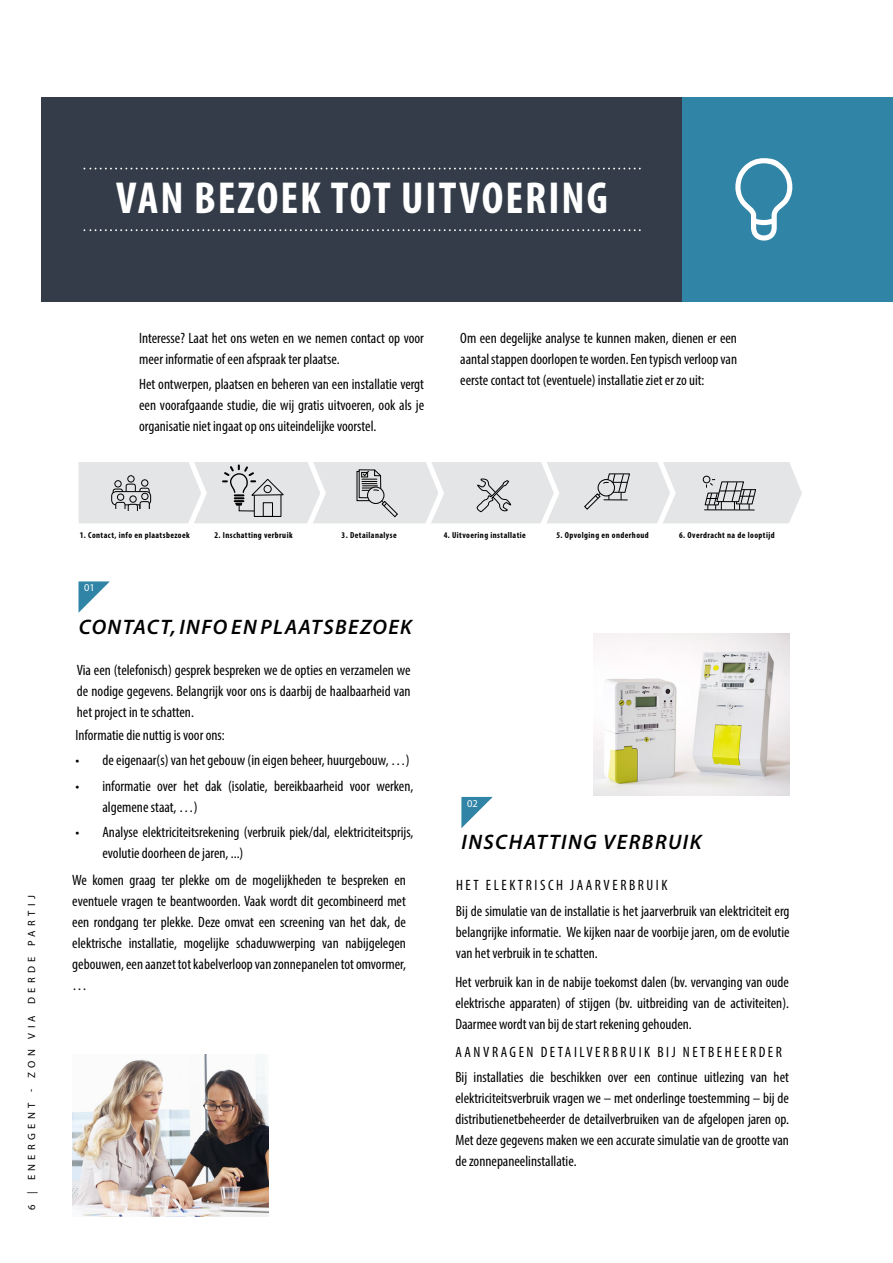
<style>
.page{position:relative;width:893px;height:1263px;background:#fff}
.page>*{position:absolute;margin:0;border:0;box-sizing:border-box;transform-origin:0 0}
.t1{font:700 condensed 45px "Myriad Pro";letter-spacing:.045em;color:#fff}
.t2{font:italic 600 21px "Myriad Pro";letter-spacing:.07em;color:#000}
.t3{font:condensed 15px/21px "Myriad Pro";color:#000;text-align:justify}
.t4{font:condensed 15px "Myriad Pro";letter-spacing:.17em;color:#000}
.t5{font:10.5px "Myriad Pro";letter-spacing:.42em;color:#000}
.t6{font:10.5px "Myriad Pro";color:#fff}
.t7{font:700 condensed 8.7px "Myriad Pro";letter-spacing:.05em;color:#000}
</style>
<div class="page">
<svg style="left:79px;top:581px;width:31px;height:31px"></svg>
<img style="left:594px;top:633px;width:196px;height:162px">
<svg style="left:461px;top:797px;width:32px;height:31px"></svg>
<div style="left:41px;top:97px;width:642px;height:204px;background:#333c48"></div>
<div style="left:683px;top:97px;width:210px;height:204px;background:#3084a6"></div>
<svg style="left:84px;top:229px;width:557px;height:2px"></svg>
<svg style="left:84px;top:168px;width:557px;height:1px"></svg>
<img style="left:72px;top:1054px;width:196px;height:162px">
<div style="left:79px;top:462px;width:713px;height:61px;background:#e4e5e6"></div>
<svg style="left:183px;top:462px;width:27px;height:62px"></svg>
<svg style="left:302px;top:462px;width:27px;height:62px"></svg>
<svg style="left:420px;top:462px;width:27px;height:62px"></svg>
<svg style="left:535px;top:462px;width:27px;height:62px"></svg>
<svg style="left:652px;top:462px;width:27px;height:62px"></svg>
<svg style="left:784px;top:462px;width:18px;height:62px"></svg>
<div style="left:703px;top:476px;width:7px;height:7px;border:1px solid #000;border-radius:50%"></div>
<svg style="left:704px;top:479px;width:52px;height:31px"></svg>
<hr style="left:704px;top:509px;width:50px;height:1px;background:#000">
<svg style="left:584px;top:473px;width:46px;height:37px"></svg>
<div style="left:254px;top:494px;width:27px;height:23px;border:1px solid #000"></div>
<div style="left:263px;top:502px;width:10px;height:15px;border:1px solid #000"></div>
<svg style="left:222px;top:464px;width:62px;height:48px"></svg>
<div style="left:139px;top:502px;width:11px;height:10px;border:1px solid #000;border-radius:2px"></div>
<div style="left:141px;top:479px;width:7px;height:8px;border:1px solid #000;border-radius:50%"></div>
<div style="left:139px;top:488px;width:11px;height:10px;border:1px solid #000;border-radius:2px"></div>
<div style="left:127px;top:475px;width:8px;height:7px;border:1px solid #000;border-radius:50%"></div>
<div style="left:126px;top:484px;width:10px;height:10px;border:1px solid #000;border-radius:2px"></div>
<div style="left:114px;top:480px;width:8px;height:7px;border:1px solid #000;border-radius:50%"></div>
<div style="left:113px;top:489px;width:10px;height:10px;border:1px solid #000;border-radius:2px"></div>
<svg style="left:112px;top:492px;width:39px;height:13px"></svg>
<div style="left:111px;top:491px;width:40px;height:14px;border:1px solid #000;border-radius:4px"></div>
<div style="left:117px;top:494px;width:7px;height:7px;border:1px solid #000;border-radius:50%"></div>
<div style="left:116px;top:502px;width:9px;height:10px;background:#e4e5e6;border-radius:2px"></div>
<div style="left:115px;top:502px;width:10px;height:10px;border:1px solid #000;border-radius:2px"></div>
<div style="left:129px;top:495px;width:8px;height:8px;border:1px solid #000;border-radius:50%"></div>
<div style="left:128px;top:504px;width:10px;height:10px;border:1px solid #000;border-radius:2px"></div>
<div style="left:141px;top:493px;width:7px;height:7px;border:1px solid #000;border-radius:50%"></div>
<div style="left:140px;top:502px;width:9px;height:9px;background:#e4e5e6;border-radius:2px"></div>
<div style="left:140px;top:501px;width:10px;height:11px;border:1px solid #000;border-radius:2px"></div>
<svg style="left:115px;top:509px;width:35px;height:5px"></svg>
<svg style="left:358px;top:469px;width:40px;height:49px"></svg>
<svg style="left:476px;top:478px;width:36px;height:34px"></svg>
<svg style="left:735px;top:158px;width:57px;height:83px"></svg>
<h1 class="t1" style="left:116px;top:170px;width:493px">VAN BEZOEK TOT UITVOERING</h1>
<p class="t3" style="left:139px;top:327px;width:286px">Interesse? Laat het ons weten en we nemen contact op voor meer informatie of een afspraak ter plaatse.</p>
<p class="t3" style="left:139px;top:373px;width:286px">Het ontwerpen, plaatsen en beheren van een installatie vergt een voorafgaande studie, die wij gratis uitvoeren, ook als je organisatie niet ingaat op ons uiteindelijke voorstel.</p>
<p class="t3" style="left:460px;top:327px;width:278px">Om een degelijke analyse te kunnen maken, dienen er een aantal stappen doorlopen te worden. Een typisch verloop van eerste contact tot (eventuele) installatie ziet er zo uit:</p>
<p class="t5" style="left:25px;top:1210px;width:316px;rotate:-90deg">6 | ENERGENT - ZON VIA DERDE PARTIJ</p>
<p class="t7" style="left:80px;top:529px;width:111px">1. Contact, info en plaatsbezoek</p>
<p class="t7" style="left:214px;top:529px;width:80px">2. Inschatting verbruik</p>
<p class="t7" style="left:342px;top:529px;width:57px">3. Detailanalyse</p>
<p class="t7" style="left:444px;top:529px;width:84px">4. Uitvoering installatie</p>
<p class="t7" style="left:556px;top:529px;width:94px">5. Opvolging en onderhoud</p>
<p class="t7" style="left:679px;top:529px;width:97px">6. Overdracht na de looptijd</p>
<p class="t6" style="left:84px;top:581px;width:12px">01</p>
<h2 class="t2" style="left:79px;top:613px;width:335px">CONTACT, INFO EN PLAATSBEZOEK</h2>
<p class="t3" style="left:77px;top:659px;width:335px">Via een (telefonisch) gesprek bespreken we de opties en verzamelen we de nodige gegevens. Belangrijk voor ons is daarbij de haalbaarheid van het project in te schatten.</p>
<p class="t3" style="left:75px;top:724px;width:151px">Informatie die nuttig is voor ons:</p>
<p class="t3" style="left:75px;top:750px;width:336px">• de eigenaar(s) van het gebouw (in eigen beheer, huurgebouw, …)</p>
<p class="t3" style="left:102px;top:775px;width:312px;text-indent:-27px">• informatie over het dak (isolatie, bereikbaarheid voor werken, algemene staat, …)</p>
<p class="t3" style="left:102px;top:821px;width:312px;text-indent:-27px">• Analyse elektriciteitsrekening (verbruik piek/dal, elektriciteitsprijs, evolutie doorheen de jaren, ...)</p>
<p class="t3" style="left:72px;top:869px;width:335px">We komen graag ter plekke om de mogelijkheden te bespreken en eventuele vragen te beantwoorden. Vaak wordt dit gecombineerd met een rondgang ter plekke. Deze omvat een screening van het dak, de elektrische installatie, mogelijke schaduwwerping van nabijgelegen gebouwen, een aanzet tot kabelverloop van zonnepanelen tot omvormer, …</p>
<p class="t4" style="left:456px;top:876px;width:213px">HET ELEKTRISCH JAARVERBRUIK</p>
<p class="t6" style="left:467px;top:796px;width:12px">02</p>
<h2 class="t2" style="left:462px;top:829px;width:241px">INSCHATTING VERBRUIK</h2>
<p class="t3" style="left:456px;top:900px;width:335px">Bij de simulatie van de installatie is het jaarverbruik van elektriciteit erg belangrijke informatie. We kijken naar de voorbije jaren, om de evolutie van het verbruik in te schatten.</p>
<p class="t3" style="left:455px;top:971px;width:335px">Het verbruik kan in de nabije toekomst dalen (bv. vervanging van oude elektrische apparaten) of stijgen (bv. uitbreiding van de activiteiten).<br>Daarmee wordt van bij de start rekening gehouden.</p>
<p class="t4" style="left:455px;top:1043px;width:328px">AANVRAGEN DETAILVERBRUIK BIJ NETBEHEERDER</p>
<p class="t3" style="left:455px;top:1067px;width:335px">Bij installaties die beschikken over een continue uitlezing van het elektriciteitsverbruik vragen we – met onderlinge toestemming – bij de distributienetbeheerder de detailverbruiken van de afgelopen jaren op.<br>Met deze gegevens maken we een accurate simulatie van de grootte van de zonnepaneelinstallatie.</p>
</div>
